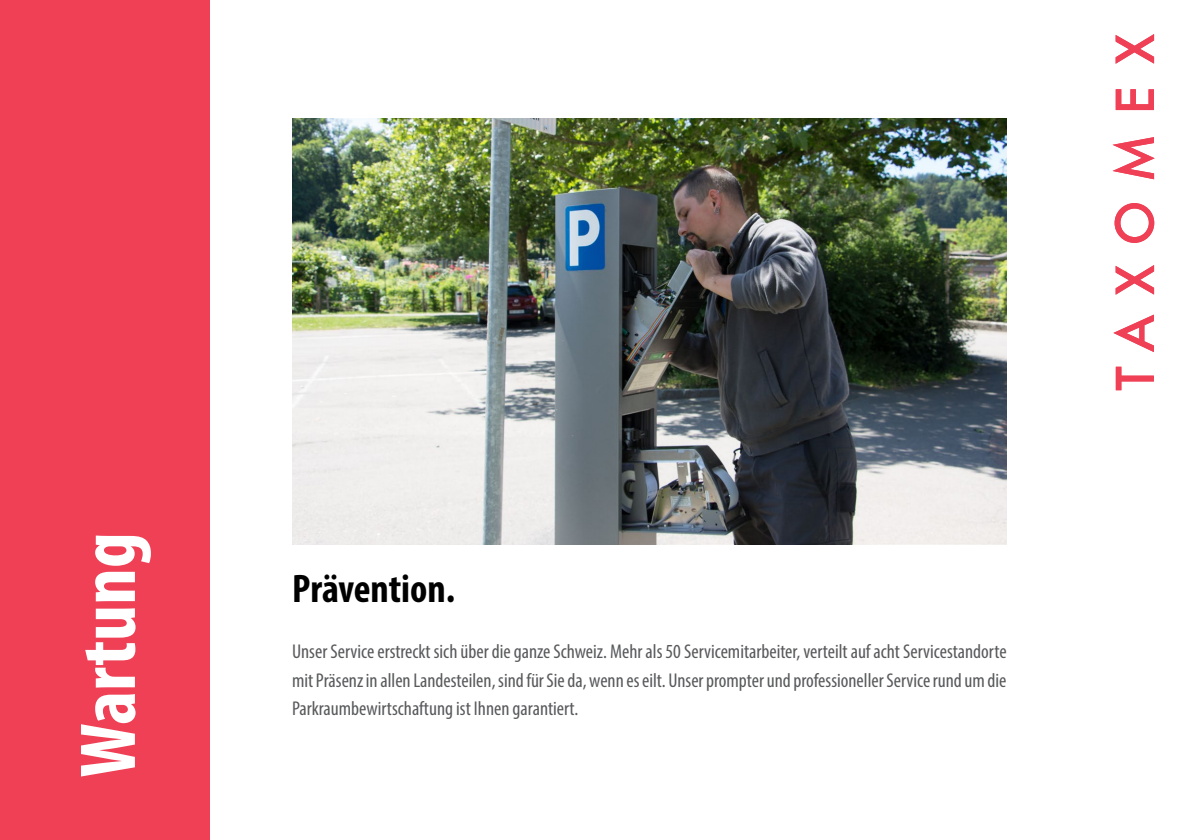
<style>
.page{position:relative;width:1191px;height:840px;background:#fff}
.page>*{position:absolute;margin:0;border:0;box-sizing:border-box;transform-origin:0 0}
.t1{font:700 condensed 80px "Myriad Pro";color:#fff}
.t2{font:700 condensed 40px "Myriad Pro";color:#000}
.t3{font:condensed 20px/28.4px "Myriad Pro";color:#58595b;text-align:justify}
</style>
<div class="page">
<img style="left:292px;top:118px;width:714px;height:426px">
<div style="left:0;top:0;width:210px;height:839px;background:#ef4056"></div>
<svg style="left:1115px;top:89px;width:39px;height:21px"></svg>
<svg style="left:1113px;top:314px;width:41px;height:38px"></svg>
<svg style="left:1115px;top:265px;width:39px;height:29px"></svg>
<svg style="left:1112px;top:137px;width:42px;height:42px"></svg>
<svg style="left:1114px;top:203px;width:40px;height:40px"></svg>
<svg style="left:1115px;top:366px;width:38px;height:24px"></svg>
<svg style="left:1115px;top:34px;width:39px;height:30px"></svg>
<h1 class="t1" style="left:58px;top:777px;width:246px;rotate:-90deg">Wartung</h1>
<h2 class="t2" style="left:292px;top:563px;width:164px">Prävention.</h2>
<p class="t3" style="left:292px;top:637px;width:716px">Unser Service erstreckt sich über die ganze Schweiz. Mehr als 50 Servicemitarbeiter, verteilt auf acht Servicestandorte mit Präsenz in allen Landesteilen, sind für Sie da, wenn es eilt. Unser prompter und professioneller Service rund um die Parkraumbewirtschaftung ist Ihnen garantiert.</p>
</div>
